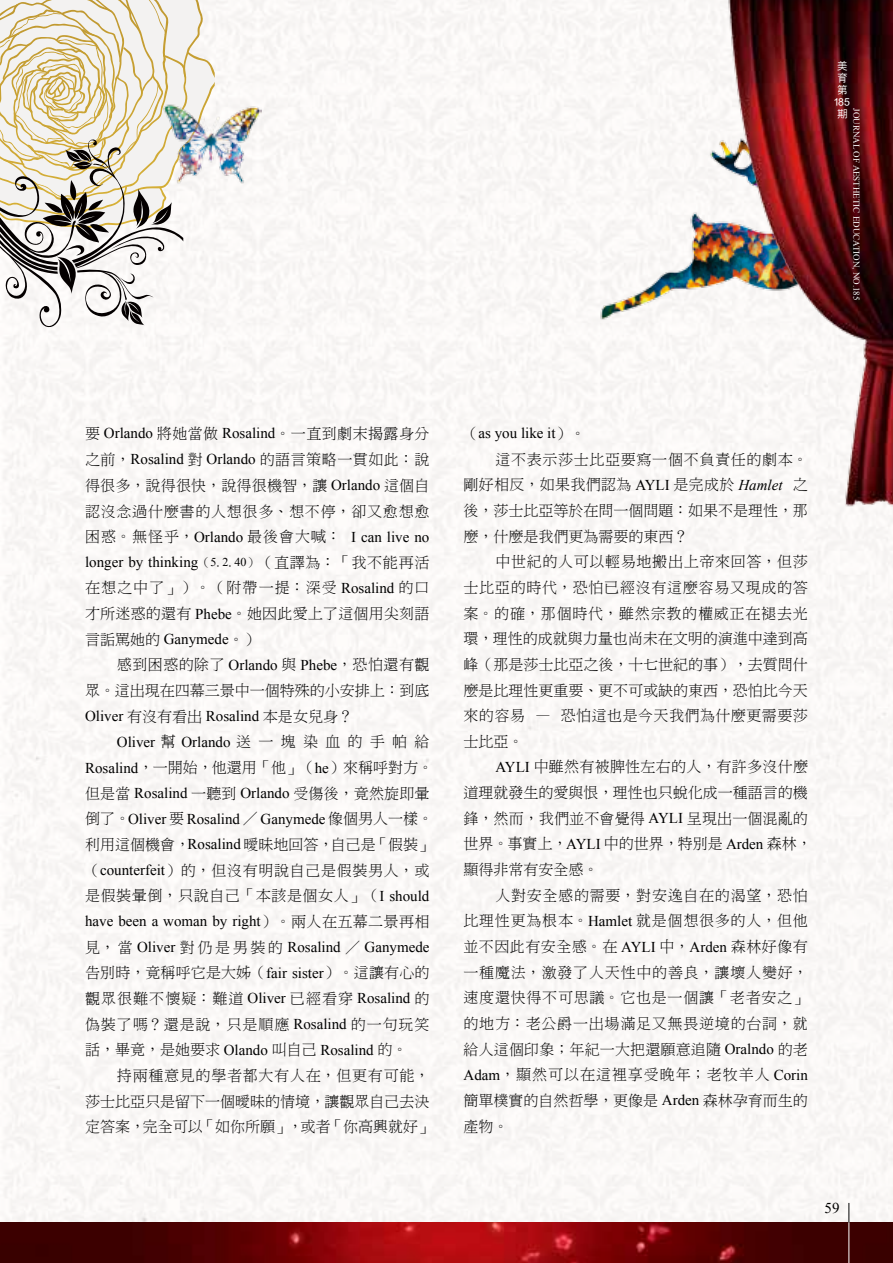
<style>
.page{position:relative;width:893px;height:1263px;background:#fff}
.page>*{position:absolute;margin:0;border:0;box-sizing:border-box;transform-origin:0 0}
.t1{font:15px "DF Ming Lt HKSCS U";letter-spacing:.02em;color:#000}
.t2{font:15px "DF Ming Lt HKSCS U";color:#000}
.t3{font:15px "Times New Roman";color:#000}
.t4{font:15px "DF Ming Lt HKSCS U";letter-spacing:.05em;color:#000}
.t5{font:15px "DF Ming Lt HKSCS U";letter-spacing:.045em;color:#000}
.t6{font:15px "DF Ming Lt HKSCS U";letter-spacing:.07em;color:#000}
.t7{font:15px "DF Ming Lt HKSCS U";letter-spacing:.055em;color:#000}
.t8{font:15px "DF Ming Lt HKSCS U";letter-spacing:.04em;color:#000}
.t9{font:15px "DF Ming Lt HKSCS U";letter-spacing:.06em;color:#000}
.t10{font:15px "DF Ming Lt HKSCS U";letter-spacing:.065em;color:#000}
.t11{font:10.5px/12px "DF Hei Md HKSCSP U";color:#fff;text-align:center}
.t12{font:9px "Times New Roman";color:#fff}
.s1{font-family:"Times New Roman"}
.s2{font-family:"DF Ming Lt HKSCS U"}
.s3{font-family:"DF Ming Lt HKSCS U";font-size:12px}
.s4{font-size:12px}
.s5{font-family:"Times New Roman";font-style:italic}
</style>
<div class="page">
<div style="left:2px;top:0;width:891px;height:1222px;background:#faf8f6"></div>
<img style="left:0;top:1222px;width:893px;height:41px">
<svg style="left:0;top:0;width:217px;height:329px"></svg>
<img style="left:160px;top:103px;width:101px;height:83px">
<img style="left:590px;top:113px;width:116px;height:229px">
<img style="left:706px;top:0;width:187px;height:520px">
<hr style="left:849px;top:1203px;width:1px;height:60px;background:#fff">
<svg style="left:849px;top:1203px;width:1px;height:19px"></svg>
<p class="t11" style="left:833px;top:60px;width:18px">美育第<br>185期</p>
<p class="t12" style="left:863px;top:108px;width:193px;rotate:90deg">JOURNAL OF AESTHETIC EDUCATION, NO.185</p>
<p class="t1" style="left:85px;top:426px;width:346px">要 <span class="s1">Orlando</span> 將她當做 <span class="s1">Rosalind</span>。一直到劇末揭露身分</p>
<p class="t1" style="left:85px;top:452px;width:346px">之前，<span class="s1">Rosalind</span> 對 <span class="s1">Orlando</span> 的語言策略一貫如此：說</p>
<p class="t1" style="left:85px;top:478px;width:346px">得很多，說得很快，說得很機智，讓 <span class="s1">Orlando</span> 這個自</p>
<p class="t4" style="left:85px;top:503px;width:346px">認沒念過什麼書的人想很多、想不停，卻又愈想愈</p>
<p class="t3" style="left:85px;top:526px;width:346px"><span class="s2">困惑。無怪乎，</span>Orlando <span class="s2">最後會大喊：</span> I can live no</p>
<p class="t3" style="left:85px;top:552px;width:346px">longer by thinking<span class="s3">（</span><span class="s4">5</span><span class="s3">.</span><span class="s4">2</span><span class="s3">.</span><span class="s4">40</span><span class="s3">）</span><span class="s2">（直譯為：「我不能再活</span></p>
<p class="t6" style="left:85px;top:580px;width:346px">在想之中了」）。（附帶一提：深受 <span class="s1">Rosalind</span> 的口</p>
<p class="t1" style="left:85px;top:606px;width:346px">才所迷惑的還有 <span class="s1">Phebe</span>。她因此愛上了這個用尖刻語</p>
<p class="t3" style="left:85px;top:629px;width:175px"><span class="s2">言詬罵她的</span> Ganymede<span class="s2">。）</span></p>
<p class="t1" style="left:117px;top:657px;width:314px">感到困惑的除了 <span class="s1">Orlando</span> 與 <span class="s1">Phebe</span>，恐怕還有觀</p>
<p class="t2" style="left:85px;top:683px;width:346px">眾。這出現在四幕三景中一個特殊的小安排上：到底</p>
<p class="t3" style="left:85px;top:706px;width:269px">Oliver <span class="s2">有沒有看出</span> Rosalind <span class="s2">本是女兒身？</span></p>
<p class="t3" style="left:117px;top:732px;width:314px">Oliver <span class="s2">幫</span> Orlando <span class="s2">送一塊染血的手帕給</span></p>
<p class="t2" style="left:85px;top:760px;width:350px"><span class="s1">Rosalind</span>，一開始，他還用「他」（<span class="s1">he</span>）來稱呼對方。</p>
<p class="t1" style="left:85px;top:786px;width:346px">但是當 <span class="s1">Rosalind</span> 一聽到 <span class="s1">Orlando</span> 受傷後，竟然旋即暈</p>
<p class="t3" style="left:85px;top:809px;width:350px"><span class="s2">倒了。</span>Oliver <span class="s2">要</span> Rosalind <span class="s2">／</span> Ganymede <span class="s2">像個男人一樣。</span></p>
<p class="t2" style="left:85px;top:837px;width:350px">利用這個機會，<span class="s1">Rosalind</span> 曖昧地回答，自己是「假裝」</p>
<p class="t5" style="left:85px;top:863px;width:346px">（<span class="s1">counterfeit</span>）的，但沒有明說自己是假裝男人，或</p>
<p class="t8" style="left:85px;top:888px;width:346px">是假裝暈倒，只說自己「本該是個女人」（<span class="s1">I should</span></p>
<p class="t3" style="left:85px;top:911px;width:346px">have been a woman by right<span class="s2">）。兩人在五幕二景再相</span></p>
<p class="t3" style="left:85px;top:937px;width:346px"><span class="s2">見，當</span> Oliver <span class="s2">對仍是男裝的</span> Rosalind <span class="s2">／</span> Ganymede</p>
<p class="t1" style="left:85px;top:965px;width:346px">告別時，竟稱呼它是大姊（<span class="s1">fair sister</span>）。這讓有心的</p>
<p class="t6" style="left:85px;top:991px;width:346px">觀眾很難不懷疑：難道 <span class="s1">Oliver</span> 已經看穿 <span class="s1">Rosalind</span> 的</p>
<p class="t9" style="left:85px;top:1016px;width:346px">偽裝了嗎？還是說，只是順應 <span class="s1">Rosalind</span> 的一句玩笑</p>
<p class="t2" style="left:85px;top:1042px;width:324px">話，畢竟，是她要求 <span class="s1">Olando</span> 叫自己 <span class="s1">Rosalind</span> 的。</p>
<p class="t4" style="left:117px;top:1068px;width:314px">持兩種意見的學者都大有人在，但更有可能，</p>
<p class="t2" style="left:85px;top:1093px;width:346px">莎士比亞只是留下一個曖昧的情境，讓觀眾自己去決</p>
<p class="t2" style="left:85px;top:1119px;width:350px">定答案，完全可以「如你所願」，或者「你高興就好」</p>
<p class="t3" style="left:463px;top:423px;width:124px"><span class="s2">（</span>as you like it<span class="s2">）。</span></p>
<p class="t5" style="left:495px;top:452px;width:314px">這不表示莎士比亞要寫一個不負責任的劇本。</p>
<p class="t1" style="left:463px;top:477px;width:346px">剛好相反，如果我們認為 <span class="s1">AYLI</span> 是完成於 <span class="s5">Hamlet</span> 之</p>
<p class="t2" style="left:463px;top:503px;width:346px">後，莎士比亞等於在問一個問題：如果不是理性，那</p>
<p class="t2" style="left:463px;top:529px;width:226px">麼，什麼是我們更為需要的東西？</p>
<p class="t5" style="left:495px;top:554px;width:314px">中世紀的人可以輕易地搬出上帝來回答，但莎</p>
<p class="t4" style="left:463px;top:580px;width:346px">士比亞的時代，恐怕已經沒有這麼容易又現成的答</p>
<p class="t7" style="left:463px;top:605px;width:346px">案。的確，那個時代，雖然宗教的權威正在褪去光</p>
<p class="t2" style="left:463px;top:631px;width:346px">環，理性的成就與力量也尚未在文明的演進中達到高</p>
<p class="t2" style="left:463px;top:657px;width:346px">峰（那是莎士比亞之後，十七世紀的事），去質問什</p>
<p class="t2" style="left:463px;top:682px;width:346px">麼是比理性更重要、更不可或缺的東西，恐怕比今天</p>
<p class="t1" style="left:463px;top:708px;width:346px">來的容易 — 恐怕這也是今天我們為什麼更需要莎</p>
<p class="t1" style="left:463px;top:734px;width:61px">士比亞。</p>
<p class="t1" style="left:495px;top:759px;width:314px"><span class="s1">AYLI</span> 中雖然有被脾性左右的人，有許多沒什麼</p>
<p class="t2" style="left:463px;top:785px;width:346px">道理就發生的愛與恨，理性也只蛻化成一種語言的機</p>
<p class="t1" style="left:463px;top:811px;width:346px">鋒，然而，我們並不會覺得 <span class="s1">AYLI</span> 呈現出一個混亂的</p>
<p class="t2" style="left:463px;top:836px;width:350px">世界。事實上，<span class="s1">AYLI</span> 中的世界，特別是 <span class="s1">Arden</span> 森林，</p>
<p class="t2" style="left:463px;top:862px;width:136px">顯得非常有安全感。</p>
<p class="t4" style="left:495px;top:888px;width:314px">人對安全感的需要，對安逸自在的渴望，恐怕</p>
<p class="t4" style="left:463px;top:913px;width:346px">比理性更為根本。<span class="s1">Hamlet</span> 就是個想很多的人，但他</p>
<p class="t1" style="left:463px;top:939px;width:346px">並不因此有安全感。在 <span class="s1">AYLI</span> 中，<span class="s1">Arden</span> 森林好像有</p>
<p class="t7" style="left:463px;top:965px;width:346px">一種魔法，激發了人天性中的善良，讓壞人變好，</p>
<p class="t4" style="left:463px;top:990px;width:346px">速度還快得不可思議。它也是一個讓「老者安之」</p>
<p class="t4" style="left:463px;top:1016px;width:346px">的地方：老公爵一出場滿足又無畏逆境的台詞，就</p>
<p class="t1" style="left:463px;top:1042px;width:346px">給人這個印象；年紀一大把還願意追隨 <span class="s1">Oralndo</span> 的老</p>
<p class="t10" style="left:463px;top:1067px;width:346px"><span class="s1">Adam</span>，顯然可以在這裡享受晚年；老牧羊人 <span class="s1">Corin</span></p>
<p class="t2" style="left:463px;top:1093px;width:346px">簡單樸實的自然哲學，更像是 <span class="s1">Arden</span> 森林孕育而生的</p>
<p class="t1" style="left:463px;top:1118px;width:46px">產物。</p>
<p class="t3" style="left:825px;top:1198px;width:16px">59</p>
</div>
